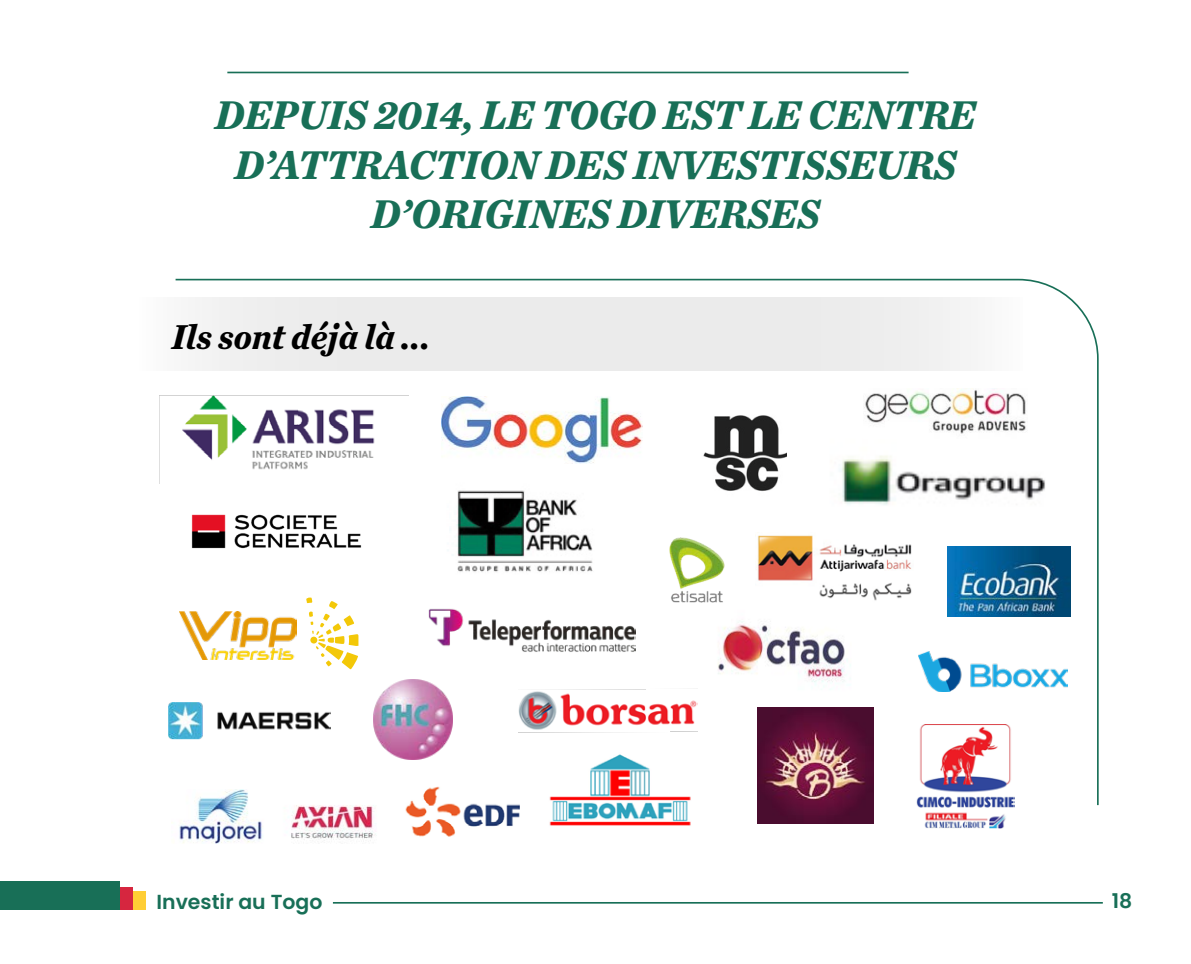
<style>
.page{position:relative;width:1191px;height:964px;background:#fff}
.page>*{position:absolute;margin:0;border:0;box-sizing:border-box;transform-origin:0 0}
.t1{font:italic 700 42px/49.6px "Chronicle Text G1";color:#186f57;text-align:center;scale:.94 1}
.t2{font:italic 700 36.2px "Chronicle Text G1";color:#000;scale:.94 1}
.t3{font:600 20.2px "Poppins";color:#186f57}
</style>
<div class="page">
<div style="left:135px;top:297px;width:887px;height:73px;background:#fbfbfb"></div>
<hr style="left:227px;top:72px;width:681px;height:1px;background:#186f57">
<svg style="left:174px;top:278px;width:925px;height:529px"></svg>
<img style="left:191px;top:483px;width:170px;height:134px">
<img style="left:769px;top:532px;width:144px;height:70px">
<img style="left:918px;top:651px;width:149px;height:40px">
<img style="left:682px;top:386px;width:104px;height:137px">
<img style="left:758px;top:708px;width:115px;height:115px">
<img style="left:947px;top:590px;width:123px;height:27px">
<img style="left:410px;top:446px;width:229px;height:171px">
<img style="left:174px;top:396px;width:234px;height:87px">
<img style="left:794px;top:378px;width:305px;height:212px">
<img style="left:624px;top:522px;width:145px;height:96px">
<img style="left:401px;top:749px;width:118px;height:88px">
<img style="left:171px;top:789px;width:98px;height:55px">
<img style="left:441px;top:396px;width:202px;height:68px">
<img style="left:269px;top:759px;width:122px;height:82px">
<img style="left:651px;top:596px;width:260px;height:110px">
<img style="left:169px;top:702px;width:162px;height:37px">
<img style="left:518px;top:654px;width:180px;height:119px">
<img style="left:537px;top:736px;width:168px;height:90px">
<img style="left:863px;top:389px;width:166px;height:50px">
<img style="left:427px;top:608px;width:209px;height:45px">
<img style="left:915px;top:724px;width:99px;height:104px">
<img style="left:180px;top:612px;width:117px;height:48px">
<svg style="left:306px;top:597px;width:52px;height:72px"></svg>
<img style="left:373px;top:680px;width:80px;height:79px">
<hr style="left:333px;top:902px;width:769px;height:1px;background:#186f57">
<div style="left:0;top:891px;width:145px;height:18px;background:#ffce35"></div>
<div style="left:0;top:887px;width:133px;height:22px;background:#d6263f"></div>
<div style="left:0;top:881px;width:120px;height:28px;background:#186f57"></div>
<p class="t1" style="left:215px;top:88px;width:811px">DEPUIS 2014, LE TOGO EST LE CENTRE<br>D’ATTRACTION DES INVESTISSEURS<br>D’ORIGINES DIVERSES</p>
<p class="t2" style="left:172px;top:307px;width:277px">Ils sont déjà là ...</p>
<p class="t3" style="left:156px;top:890px;width:167px">Investir au Togo</p>
<p class="t3" style="left:1111px;top:889px;width:22px">18</p>
</div>
